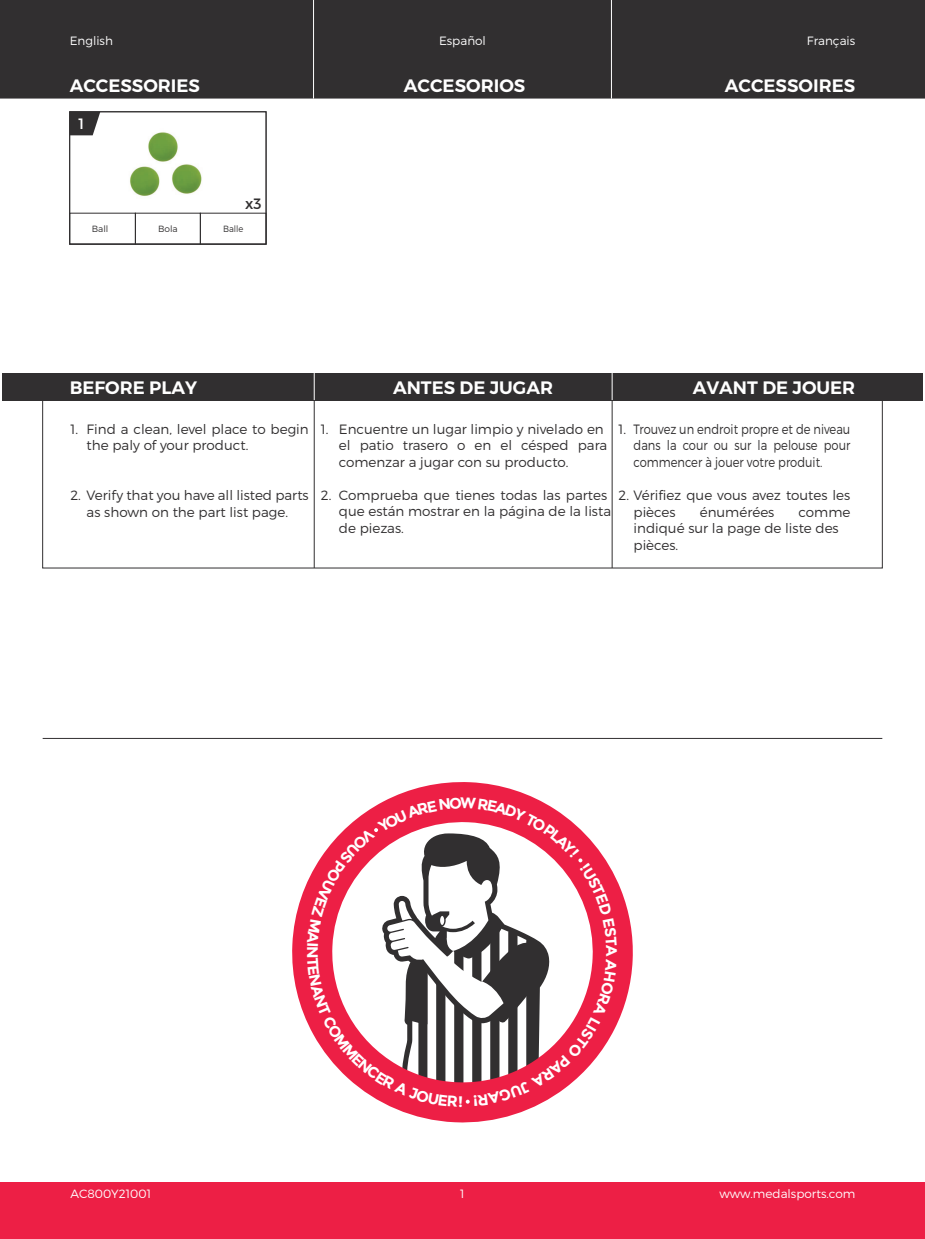
<style>
.page{position:relative;width:925px;height:1239px;background:#fff}
.page>*{position:absolute;margin:0;border:0;box-sizing:border-box;transform-origin:0 0}
.t1{font:600 18px "Montserrat";color:#fff}
.t2{font:700 15.3px "Montserrat";color:#fff}
.t3{font:15px "Montserrat";color:#312f30}
.t4{font:15px "Montserrat";color:#fff}
.t5{font:300 13.5px/16.5px "Montserrat";color:#312f30}
.t6{font:300 13.5px/16.5px "Montserrat";color:#312f30;text-align:justify;scale:.85 1}
.t7{font:300 12px "Montserrat";color:#fff}
.t8{font:300 9px "Montserrat";color:#312f30}
.t9{font:300 9px "Montserrat";color:#312f30;scale:.93 1}
</style>
<div class="page">
<img style="left:130px;top:132px;width:72px;height:64px">
<svg style="left:71px;top:113px;width:29px;height:22px"></svg>
<div style="left:69px;top:111px;width:197px;height:133px;border:1px solid #312f30"></div>
<div style="left:69px;top:213px;width:67px;height:31px;border:1px solid #312f30"></div>
<div style="left:200px;top:213px;width:66px;height:31px;border:1px solid #312f30"></div>
<div style="left:135px;top:213px;width:66px;height:31px;border:1px solid #312f30"></div>
<div style="left:0;top:0;width:924px;height:99px;background:#312f30"></div>
<div style="left:0;top:1183px;width:924px;height:56px;background:#ed1f45"></div>
<hr style="left:313px;top:0;width:1px;height:99px;background:#fff">
<hr style="left:611px;top:0;width:1px;height:99px;background:#fff">
<hr style="left:43px;top:738px;width:839px;height:1px;background:#312f30">
<svg style="left:292px;top:782px;width:341px;height:341px"></svg>
<hr style="left:611px;top:400px;width:1px;height:168px;background:#312f30">
<hr style="left:314px;top:400px;width:1px;height:168px;background:#312f30">
<div style="left:42px;top:400px;width:840px;height:168px;border:1px solid #312f30"></div>
<div style="left:2px;top:373px;width:920px;height:27px;background:#312f30"></div>
<svg style="left:314px;top:373px;width:1px;height:27px"></svg>
<svg style="left:611px;top:373px;width:1px;height:27px"></svg>
<svg style="left:307px;top:797px;width:310px;height:310px"></svg>
<p class="t7" style="left:70px;top:30px;width:45px">English</p>
<p class="t7" style="left:808px;top:30px;width:48px">Español</p>
<p class="t7" style="left:70px;top:33px;width:45px">English</p>
<p class="t7" style="left:439px;top:33px;width:48px">Español</p>
<p class="t7" style="left:806px;top:33px;width:50px">Français</p>
<h1 class="t1" style="left:70px;top:74px;width:132px">ACCESSORIES</h1>
<h1 class="t1" style="left:404px;top:74px;width:123px">ACCESORIOS</h1>
<h1 class="t1" style="left:724px;top:74px;width:132px">ACCESSOIRES</h1>
<p class="t4" style="left:79px;top:115px;width:7px">1</p>
<p class="t3" style="left:245px;top:194px;width:18px">x3</p>
<p class="t8" style="left:92px;top:223px;width:18px">Ball</p>
<p class="t8" style="left:158px;top:223px;width:21px">Bola</p>
<p class="t9" style="left:223px;top:223px;width:23px">Balle</p>
<h1 class="t1" style="left:70px;top:376px;width:129px">BEFORE PLAY</h1>
<h1 class="t1" style="left:393px;top:376px;width:161px">ANTES DE JUGAR</h1>
<h1 class="t1" style="left:692px;top:376px;width:164px">AVANT DE JOUER</h1>
<p class="t5" style="left:70px;top:421px;width:9px">1.</p>
<p class="t5" style="left:339px;top:421px;width:270px">Encuentre un lugar limpio y nivelado en el patio trasero o en el césped para comenzar a jugar con su producto.</p>
<p class="t5" style="left:339px;top:487px;width:273px">Comprueba que tienes todas las partes que están mostrar en la página de la lista de piezas.</p>
<p class="t5" style="left:87px;top:421px;width:223px">Find a clean, level place to begin the paly of your product.</p>
<p class="t5" style="left:70px;top:487px;width:240px;text-align:center">2. Verify that you have all listed parts as shown on the part list page.</p>
<p class="t5" style="left:321px;top:421px;width:9px">1.</p>
<p class="t5" style="left:321px;top:487px;width:12px">2.</p>
<p class="t6" style="left:633px;top:421px;width:256px">Trouvez un endroit propre et de niveau dans la cour ou sur la pelouse pour commencer à jouer votre produit.</p>
<p class="t5" style="left:633px;top:487px;width:218px;text-indent:-15px">2. Vérifiez que vous avez toutes les pièces</p>
<p class="t5" style="left:618px;top:421px;width:9px">1.</p>
<p class="t5" style="left:699px;top:503px;width:76px">énumérées</p>
<p class="t5" style="left:633px;top:503px;width:218px;text-indent:165px">comme indiqué sur la page de liste des pièces.</p>
<p class="t2" style="left:321px;top:946px;width:14px;rotate:90deg">N</p>
<p class="t7" style="left:71px;top:1186px;width:82px">AC800Y21001</p>
<p class="t7" style="left:460px;top:1186px;width:6px">1</p>
<p class="t7" style="left:719px;top:1186px;width:137px">www.medalsports.com</p>
</div>
